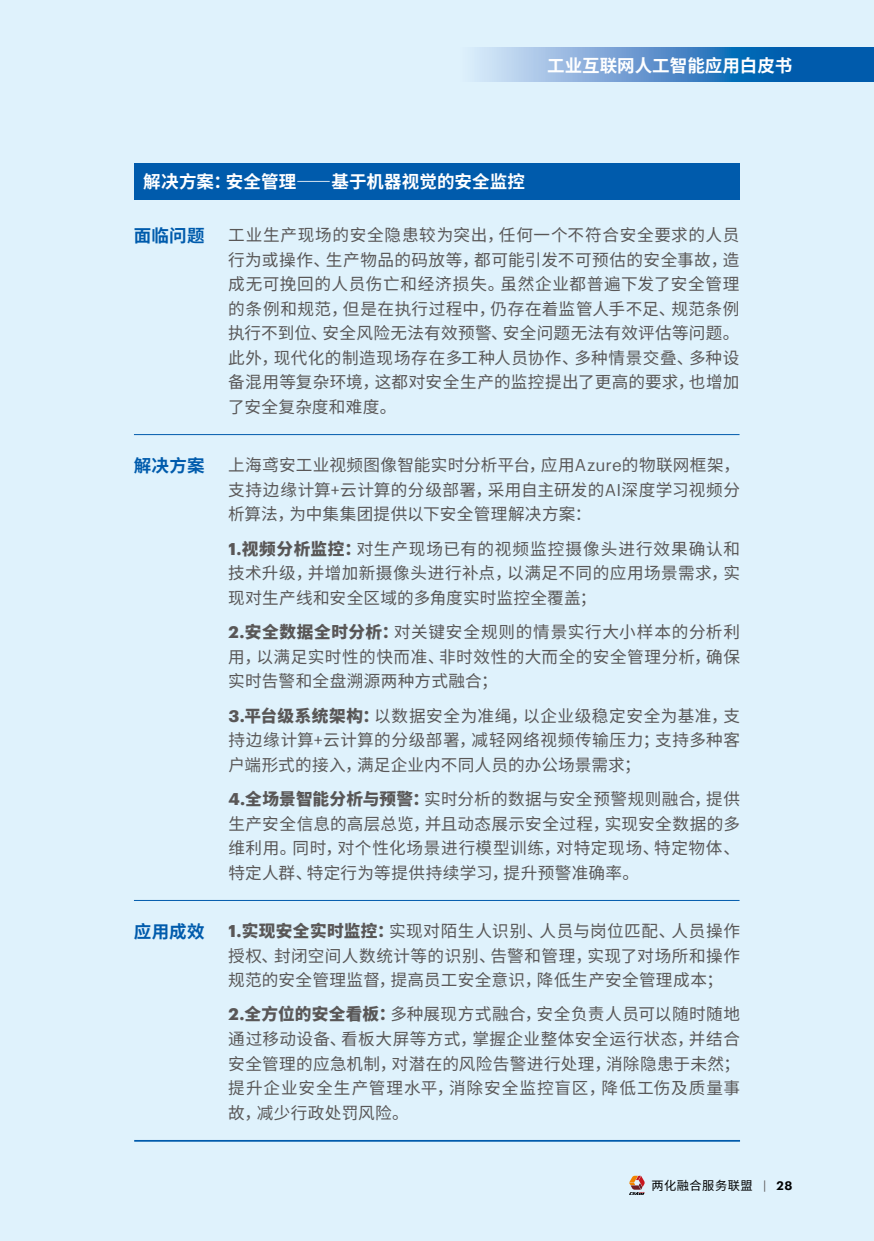
<style>
.page{position:relative;width:874px;height:1241px;background:#fff}
.page>*{position:absolute;margin:0;border:0;box-sizing:border-box;transform-origin:0 0}
.t1{font:700 17.5px "Source Han Sans CN";color:#fff}
.t2{font:700 17.5px "Source Han Sans CN";letter-spacing:.01em;color:#005bac}
.t3{font:16.62px/24.5px "Source Han Sans CN";letter-spacing:.02em;color:#595757;text-align:justify}
.t4{font:12.25px "Source Han Sans CN";letter-spacing:.04em;color:#000}
.s1{font-family:"Graphik"}
.s2{font-family:"Graphik";font-weight:700}
.s3{font-weight:800}
.s4{font-family:"Graphik";color:#595757}
.s5{font-family:"Graphik";font-weight:600}
</style>
<div class="page">
<div style="left:0;top:0;width:873px;height:1240px;background:#dff2fc"></div>
<svg style="left:475px;top:48px;width:398px;height:33px;background:#518ec9"></svg>
<svg style="left:629px;top:1175px;width:15px;height:19px"></svg>
<div style="left:134px;top:164px;width:605px;height:36px;background:#005bac"></div>
<hr style="left:134px;top:434px;width:605px;height:1px;background:#005bac">
<hr style="left:134px;top:899px;width:605px;height:1px;background:#005bac">
<hr style="left:134px;top:1139px;width:605px;height:2px;background:#005bac">
<p class="t1" style="left:547px;top:55px;width:246px">工业互联网人工智能应用白皮书</p>
<p class="t1" style="left:143px;top:172px;width:383px">解决方案：安全管理――基于机器视觉的安全监控</p>
<p class="t2" style="left:134px;top:225px;width:72px">面临问题</p>
<p class="t3" style="left:228px;top:223px;width:512px">工业生产现场的安全隐患较为突出，任何一个不符合安全要求的人员行为或操作、生产物品的码放等，都可能引发不可预估的安全事故，造成无可挽回的人员伤亡和经济损失。虽然企业都普遍下发了安全管理的条例和规范，但是在执行过程中，仍存在着监管人手不足、规范条例执行不到位、安全风险无法有效预警、安全问题无法有效评估等问题。此外，现代化的制造现场存在多工种人员协作、多种情景交叠、多种设备混用等复杂环境，这都对安全生产的监控提出了更高的要求，也增加了安全复杂度和难度。</p>
<p class="t2" style="left:134px;top:455px;width:72px">解决方案</p>
<p class="t3" style="left:228px;top:453px;width:513px">上海鸢安工业视频图像智能实时分析平台，应用<span class="s1">Azure</span>的物联网框架，支持边缘计算<span class="s1">+</span>云计算的分级部署，采用自主研发的<span class="s1">AI</span>深度学习视频分析算法，为中集集团提供以下安全管理解决方案：</p>
<p class="t3" style="left:228px;top:536px;width:513px"><span class="s2">1.</span><span class="s3">视频分析监控：</span>对生产现场已有的视频监控摄像头进行效果确认和技术升级，并增加新摄像头进行补点，以满足不同的应用场景需求，实现对生产线和安全区域的多角度实时监控全覆盖；</p>
<p class="t3" style="left:228px;top:620px;width:513px"><span class="s2">2.</span><span class="s3">安全数据全时分析：</span>对关键安全规则的情景实行大小样本的分析利用，以满足实时性的快而准、非时效性的大而全的安全管理分析，确保实时告警和全盘溯源两种方式融合；</p>
<p class="t3" style="left:228px;top:703px;width:513px"><span class="s2">3.</span><span class="s3">平台级系统架构：</span>以数据安全为准绳，以企业级稳定安全为基准，支持边缘计算<span class="s1">+</span>云计算的分级部署，减轻网络视频传输压力；支持多种客户端形式的接入，满足企业内不同人员的办公场景需求；</p>
<p class="t3" style="left:228px;top:787px;width:513px"><span class="s2">4.</span><span class="s3">全场景智能分析与预警：</span>实时分析的数据与安全预警规则融合，提供生产安全信息的高层总览，并且动态展示安全过程，实现安全数据的多维利用。同时，对个性化场景进行模型训练，对特定现场、特定物体、特定人群、特定行为等提供持续学习，提升预警准确率。</p>
<p class="t2" style="left:134px;top:921px;width:72px">应用成效</p>
<p class="t3" style="left:228px;top:918px;width:513px"><span class="s2">1.</span><span class="s3">实现安全实时监控：</span>实现对陌生人识别、人员与岗位匹配、人员操作授权、封闭空间人数统计等的识别、告警和管理，实现了对场所和操作规范的安全管理监督，提高员工安全意识，降低生产安全管理成本；</p>
<p class="t3" style="left:228px;top:1002px;width:513px"><span class="s2">2.</span><span class="s3">全方位的安全看板：</span>多种展现方式融合，安全负责人员可以随时随地通过移动设备、看板大屏等方式，掌握企业整体安全运行状态，并结合安全管理的应急机制，对潜在的风险告警进行处理，消除隐患于未然；提升企业安全生产管理水平，消除安全监控盲区，降低工伤及质量事故，减少行政处罚风险。</p>
<p class="t4" style="left:651px;top:1178px;width:142px">两化融合服务联盟 <span class="s4">|</span> <span class="s5">28</span></p>
</div>
